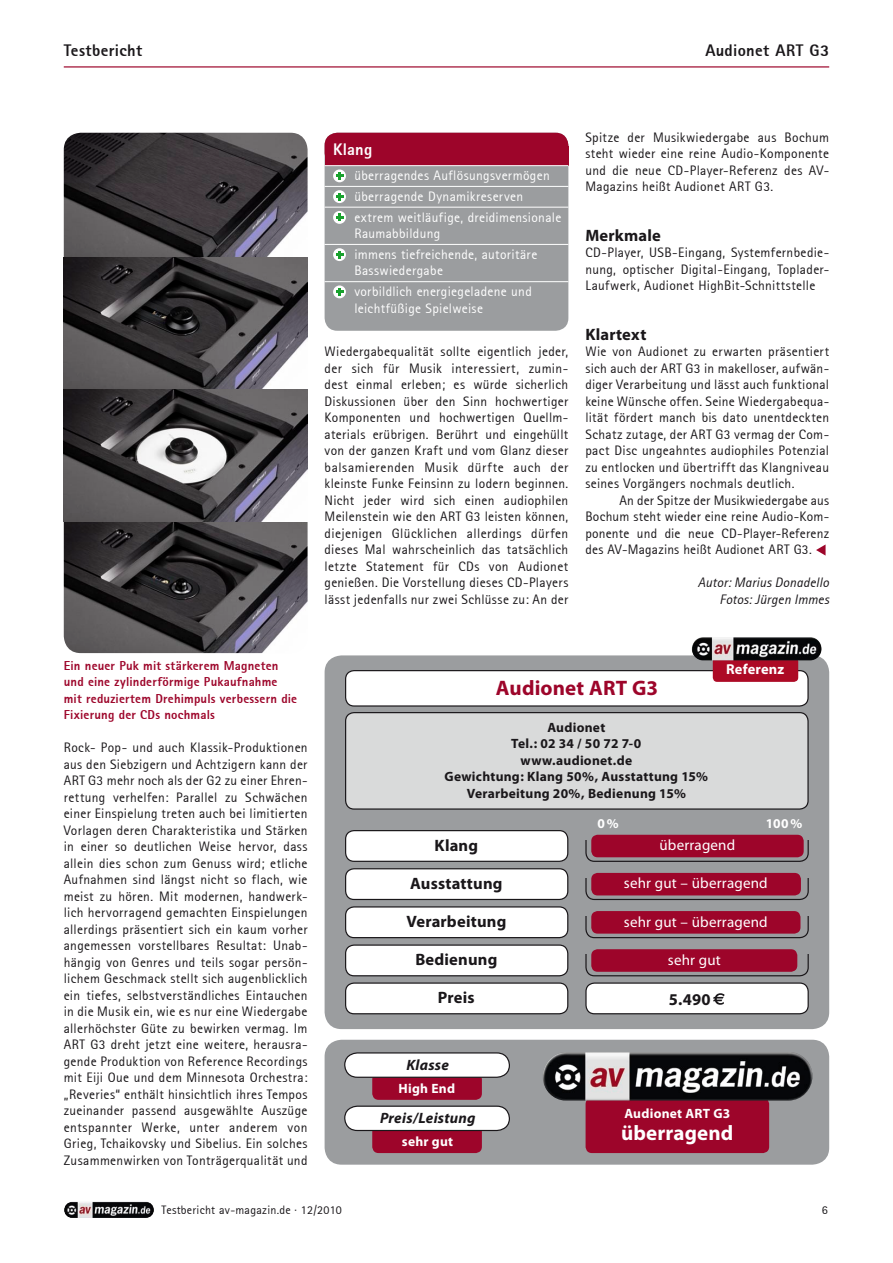
<style>
.page{position:relative;width:893px;height:1263px;background:#fff}
.page>*{position:absolute;margin:0;border:0;box-sizing:border-box;transform-origin:0 0}
.t1{font:700 21px "Myriad Pro";letter-spacing:.005em;color:#9d052a}
.t2{font:700 21px "Myriad Pro";letter-spacing:.005em;color:#fff}
.Subheads_x{font:700 16.5px "Myriad Pro";letter-spacing:.01em;color:#1a171a}
.Sky_x{font:800 16.5px "Rotis Sans Serif";letter-spacing:.02em;color:#1a171a}
.t3{font:800 16.5px "Rotis Sans Serif";letter-spacing:.01em;color:#fff}
.t4{font:15px "Myriad Pro";letter-spacing:.015em;color:#fff}
.t5{font:italic 700 15px "Myriad Pro";letter-spacing:.015em;color:#1a171a}
.t6{font:700 14.4px "Myriad Pro";letter-spacing:.01em;color:#fff}
.Brot_ohne_Einzug_x{font:13.5px/16.5px "Rotis Sans Serif";letter-spacing:.025em;color:#1a171a;text-align:justify}
.Kiste_x{font:13.5px/16.5px "Rotis Sans Serif";letter-spacing:.025em;color:#fff}
.Brot_x{font:13.5px/16.5px "Rotis Sans Serif";letter-spacing:.015em;color:#1a171a;text-align:justify}
.t7{font:700 13.5px "Myriad Pro";letter-spacing:.02em;color:#1a171a}
.Kiste_ohne_Linie_x{font:13.5px/16.5px "Rotis Sans Serif";letter-spacing:.02em;color:#fff}
.Autor_x{font:italic 13.5px "Rotis Sans Serif";letter-spacing:.015em;color:#1a171a}
.t8{font:700 13.5px "Myriad Pro";letter-spacing:.02em;color:#fff}
.BUs_x{font:800 12.75px/16.5px "Rotis Sans Serif";letter-spacing:.015em;color:#9d052a}
._8pt_x{font:12px "Rotis Sans Serif";letter-spacing:.02em;color:#1a171a}
</style>
<div class="page">
<img style="left:64px;top:521px;width:244px;height:132px">
<svg style="left:816px;top:545px;width:9px;height:11px"></svg>
<img style="left:64px;top:133px;width:244px;height:124px">
<hr style="left:64px;top:66px;width:765px;height:2px;background:#9d052a">
<img style="left:64px;top:1202px;width:90px;height:16px">
<svg style="left:325px;top:655px;width:504px;height:374px;background:#96989a"></svg>
<svg style="left:344px;top:829px;width:225px;height:32px"></svg>
<svg style="left:344px;top:867px;width:225px;height:32px"></svg>
<svg style="left:344px;top:906px;width:225px;height:32px"></svg>
<svg style="left:344px;top:944px;width:225px;height:32px"></svg>
<svg style="left:344px;top:982px;width:225px;height:32px"></svg>
<div style="left:344px;top:711px;width:465px;height:98px;background:#d9dada"></div>
<div style="left:325px;top:1040px;width:504px;height:125px;background:#9b9d9f"></div>
<svg style="left:344px;top:1052px;width:167px;height:101px"></svg>
<div style="left:586px;top:1100px;width:183px;height:53px;background:#9d052a"></div>
<img style="left:543px;top:1052px;width:269px;height:48px">
<svg style="left:585px;top:982px;width:224px;height:32px"></svg>
<div style="left:578px;top:830px;width:244px;height:10px;background:#9b9d9f"></div>
<svg style="left:585px;top:834px;width:224px;height:27px;background:#9a2240"></svg>
<div style="left:578px;top:868px;width:244px;height:10px;background:#9b9d9f"></div>
<svg style="left:585px;top:872px;width:224px;height:27px;background:#9a2542"></svg>
<div style="left:578px;top:906px;width:244px;height:10px;background:#9b9d9f"></div>
<svg style="left:585px;top:911px;width:224px;height:27px;background:#96213e"></svg>
<div style="left:578px;top:944px;width:244px;height:10px;background:#9b9d9f"></div>
<svg style="left:585px;top:949px;width:224px;height:27px;background:#972340"></svg>
<svg style="left:344px;top:657px;width:465px;height:49px"></svg>
<img style="left:692px;top:637px;width:130px;height:23px">
<div style="left:325px;top:166px;width:243px;height:165px;background:#9b9d9f"></div>
<div style="left:325px;top:133px;width:243px;height:13px;background:#9d052a"></div>
<div style="left:325px;top:146px;width:243px;height:20px;background:#9d052a"></div>
<hr style="left:325px;top:165px;width:243px;height:1px;background:#fff">
<hr style="left:325px;top:186px;width:243px;height:1px;background:#fff">
<hr style="left:325px;top:207px;width:243px;height:1px;background:#fff">
<hr style="left:325px;top:244px;width:243px;height:1px;background:#fff">
<hr style="left:325px;top:281px;width:243px;height:1px;background:#fff">
<svg style="left:333px;top:169px;width:13px;height:13px"></svg>
<svg style="left:336px;top:172px;width:7px;height:8px"></svg>
<svg style="left:333px;top:190px;width:13px;height:13px"></svg>
<svg style="left:336px;top:193px;width:7px;height:7px"></svg>
<svg style="left:333px;top:211px;width:13px;height:13px"></svg>
<svg style="left:336px;top:214px;width:7px;height:7px"></svg>
<svg style="left:333px;top:248px;width:13px;height:13px"></svg>
<svg style="left:336px;top:251px;width:7px;height:7px"></svg>
<svg style="left:333px;top:285px;width:13px;height:13px"></svg>
<svg style="left:336px;top:288px;width:7px;height:8px"></svg>
<img style="left:64px;top:257px;width:244px;height:264px">
<p class="Sky_x" style="left:64px;top:40px;width:80px">Testbericht</p>
<p class="Sky_x" style="left:705px;top:40px;width:125px">Audionet ART G3</p>
<p class="t3" style="left:333px;top:139px;width:41px">Klang</p>
<p class="Kiste_x" style="left:354px;top:167px;width:197px">überragendes Auflösungsvermögen</p>
<p class="Kiste_x" style="left:354px;top:188px;width:170px">überragende Dynamikreserven</p>
<p class="Kiste_x" style="left:354px;top:209px;width:208px">extrem weitläufige, dreidimensionale<br>Raumabbildung</p>
<p class="Kiste_x" style="left:354px;top:246px;width:184px">immens tiefreichende, autoritäre<br>Basswiedergabe</p>
<p class="Kiste_ohne_Linie_x" style="left:354px;top:283px;width:179px">vorbildlich energiegeladene und leichtfüßige Spielweise</p>
<p class="Brot_ohne_Einzug_x" style="left:325px;top:343px;width:245px">Wiedergabequalität sollte eigentlich jeder, der sich für Musik interessiert, zumin‐ dest einmal erleben; es würde sicherlich Diskussionen über den Sinn hochwertiger Komponenten und hochwertigen Quellm‐ aterials erübrigen. Berührt und eingehüllt von der ganzen Kraft und vom Glanz dieser balsamierenden Musik dürfte auch der kleinste Funke Feinsinn zu lodern beginnen.<br>Nicht jeder wird sich einen audiophilen Meilenstein wie den ART G3 leisten können, diejenigen Glücklichen allerdings dürfen dieses Mal wahrscheinlich das tatsächlich letzte Statement für CDs von Audionet genießen. Die Vorstellung dieses CD‐Players lässt jedenfalls nur zwei Schlüsse zu: An der</p>
<p class="Brot_ohne_Einzug_x" style="left:585px;top:129px;width:245px">Spitze der Musikwiedergabe aus Bochum steht wieder eine reine Audio‐Komponente und die neue CD‐Player‐Referenz des AV‐ Magazins heißt Audionet ART G3.</p>
<p class="Subheads_x" style="left:585px;top:226px;width:77px">Merkmale</p>
<p class="Brot_ohne_Einzug_x" style="left:585px;top:244px;width:245px">CD‐Player, USB‐Eingang, Systemfernbedie‐ nung, optischer Digital‐Eingang, Toplader‐ Laufwerk, Audionet HighBit‐Schnittstelle</p>
<p class="Subheads_x" style="left:585px;top:325px;width:63px">Klartext</p>
<p class="Brot_ohne_Einzug_x" style="left:585px;top:343px;width:245px">Wie von Audionet zu erwarten präsentiert sich auch der ART G3 in makelloser, aufwän‐ diger Verarbeitung und lässt auch funktional keine Wünsche offen. Seine Wiedergabequa‐ lität fördert manch bis dato unentdeckten Schatz zutage, der ART G3 vermag der Com‐ pact Disc ungeahntes audiophiles Potenzial zu entlocken und übertrifft das Klangniveau seines Vorgängers nochmals deutlich.</p>
<p class="Brot_x" style="left:585px;top:492px;width:245px;text-indent:34px">An der Spitze der Musikwiedergabe aus Bochum steht wieder eine reine Audio‐Kom‐ ponente und die neue CD‐Player‐Referenz des AV‐Magazins heißt Audionet ART G3.</p>
<p class="Autor_x" style="left:698px;top:574px;width:133px">Autor: Marius Donadello</p>
<p class="Autor_x" style="left:720px;top:591px;width:111px">Fotos: Jürgen Immes</p>
<p class="BUs_x" style="left:64px;top:657px;width:235px">Ein neuer Puk mit stärkerem Magneten und eine zylinderförmige Pukaufnahme mit reduziertem Drehimpuls verbessern die Fixierung der CDs nochmals</p>
<p class="Brot_ohne_Einzug_x" style="left:64px;top:739px;width:245px">Rock‐ Pop‐ und auch Klassik‐Produktionen aus den Siebzigern und Achtzigern kann der ART G3 mehr noch als der G2 zu einer Ehren‐ rettung verhelfen: Parallel zu Schwächen einer Einspielung treten auch bei limitierten Vorlagen deren Charakteristika und Stärken in einer so deutlichen Weise hervor, dass allein dies schon zum Genuss wird; etliche Aufnahmen sind längst nicht so flach, wie meist zu hören. Mit modernen, handwerk‐ lich hervorragend gemachten Einspielungen allerdings präsentiert sich ein kaum vorher angemessen vorstellbares Resultat: Unab‐ hängig von Genres und teils sogar persön‐ lichem Geschmack stellt sich augenblicklich ein tiefes, selbstverständliches Eintauchen in die Musik ein, wie es nur eine Wiedergabe allerhöchster Güte zu bewirken vermag. Im ART G3 dreht jetzt eine weitere, herausra‐ gende Produktion von Reference Recordings mit Eiji Oue und dem Minnesota Orchestra: „Reveries“ enthält hinsichtlich ihres Tempos zueinander passend ausgewählte Auszüge entspannter Werke, unter anderem von Grieg, Tchaikovsky und Sibelius. Ein solches Zusammenwirken von Tonträgerqualität und</p>
<p class="t6" style="left:726px;top:661px;width:59px">Referenz</p>
<p class="t1" style="left:496px;top:676px;width:164px">Audionet ART G3</p>
<p class="t7" style="left:547px;top:720px;width:59px">Audionet</p>
<p class="t7" style="left:511px;top:736px;width:132px">Tel.: 02 34 / 50 72 7-0</p>
<p class="t7" style="left:520px;top:753px;width:113px">www.audionet.de</p>
<p class="t7" style="left:445px;top:769px;width:265px">Gewichtung: Klang 50%, Ausstattung 15%</p>
<p class="t7" style="left:467px;top:786px;width:221px">Verarbeitung 20%, Bedienung 15%</p>
<p class="t8" style="left:597px;top:816px;width:23px">0 %</p>
<p class="t8" style="left:766px;top:816px;width:38px">100 %</p>
<p class="Subheads_x" style="left:435px;top:836px;width:45px">Klang</p>
<p class="Subheads_x" style="left:410px;top:874px;width:94px">Ausstattung</p>
<p class="Subheads_x" style="left:406px;top:912px;width:101px">Verarbeitung</p>
<p class="Subheads_x" style="left:415px;top:950px;width:83px">Bedienung</p>
<p class="Subheads_x" style="left:438px;top:988px;width:38px">Preis</p>
<p class="t5" style="left:407px;top:1055px;width:44px">Klasse</p>
<p class="t8" style="left:398px;top:1081px;width:58px">High End</p>
<p class="t4" style="left:659px;top:837px;width:77px">überragend</p>
<p class="t4" style="left:624px;top:875px;width:145px">sehr gut – überragend</p>
<p class="t4" style="left:624px;top:913px;width:145px">sehr gut – überragend</p>
<p class="t4" style="left:668px;top:951px;width:54px">sehr gut</p>
<p class="Subheads_x" style="left:669px;top:990px;width:43px">5.490</p>
<p class="t5" style="left:380px;top:1108px;width:97px">Preis/Leistung</p>
<p class="t8" style="left:624px;top:1105px;width:108px">Audionet ART G3</p>
<p class="t2" style="left:621px;top:1121px;width:114px">überragend</p>
<p class="t8" style="left:402px;top:1133px;width:53px">sehr gut</p>
<p class="_8pt_x" style="left:161px;top:1203px;width:182px">Testbericht av‐magazin.de · 12/2010</p>
<p class="_8pt_x" style="left:822px;top:1203px;width:7px">6</p>
</div>
